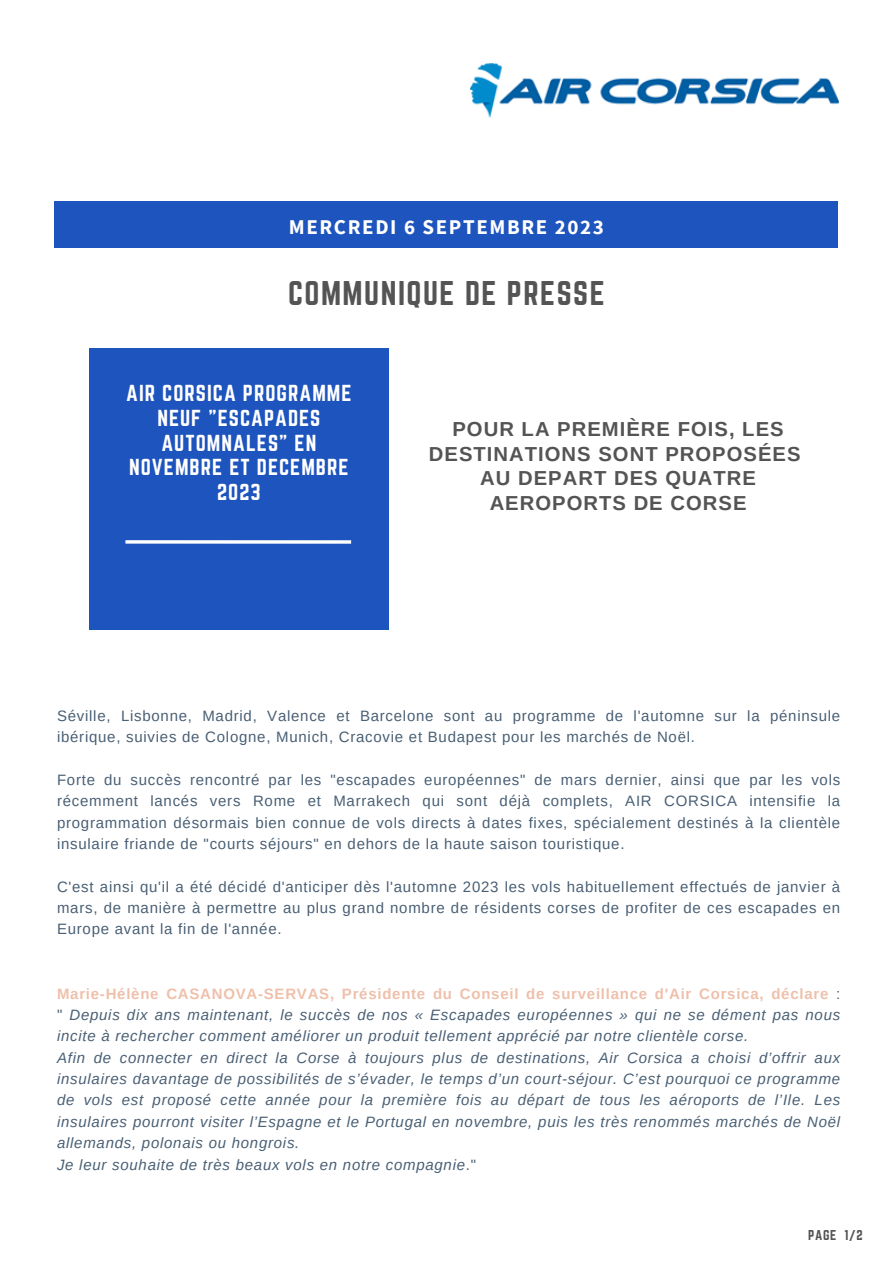
<style>
.page{position:relative;width:893px;height:1264px;background:#fff}
.page>*{position:absolute;margin:0;border:0;box-sizing:border-box;transform-origin:0 0}
.t1{font:30px "Norwester";letter-spacing:.05em;color:#545454}
.t2{font:700 21px "Source Sans Pro";letter-spacing:.075em;color:#fff}
.t3{font:700 20.25px/24.8px "Arimo";letter-spacing:.05em;color:#545454;text-align:center}
.t4{font:20.25px/24.8px "Norwester";letter-spacing:.05em;color:#fff;text-align:center}
.t5{font:15px/21.3px "Arimo";letter-spacing:.05em;color:#495f74;text-align:justify}
.t6{font:italic 15px/21.3px "Arimo";letter-spacing:.05em;color:#495f74;text-align:justify}
.t7{font:12.45px "Norwester";color:#545454}
.s1{font-weight:700;font-style:normal;color:#efc0ab}
.s2{font-style:normal}
</style>
<div class="page">
<div style="left:54px;top:201px;width:784px;height:46px;background:#1e54bd"></div>
<div style="left:89px;top:349px;width:299px;height:281px;background:#1e54bd"></div>
<hr style="left:125px;top:540px;width:226px;height:3px;background:#fff">
<img style="left:470px;top:63px;width:368px;height:54px">
<p class="t2" style="left:289px;top:213px;width:317px">MERCREDI 6 SEPTEMBRE 2023</p>
<p class="t1" style="left:288px;top:275px;width:318px">COMMUNIQUE DE PRESSE</p>
<p class="t4" style="left:126px;top:380px;width:227px">AIR CORSICA PROGRAMME</p>
<p class="t4" style="left:129px;top:405px;width:221px">NEUF "ESCAPADES<br>AUTOMNALES" EN<br>NOVEMBRE ET DECEMBRE<br>2023</p>
<p class="t3" style="left:429px;top:416px;width:373px">POUR LA PREMIÈRE FOIS, LES<br>DESTINATIONS SONT PROPOSÉES</p>
<p class="t3" style="left:480px;top:466px;width:277px">AU DEPART DES QUATRE<br>AEROPORTS DE CORSE</p>
<p class="t5" style="left:57px;top:705px;width:784px">Séville, Lisbonne, Madrid, Valence et Barcelone sont au programme de l'automne sur la péninsule ibérique, suivies de Cologne, Munich, Cracovie et Budapest pour les marchés de Noël.</p>
<p class="t5" style="left:57px;top:769px;width:784px">Forte du succès rencontré par les "escapades européennes" de mars dernier, ainsi que par les vols récemment lancés vers Rome et Marrakech qui sont déjà complets, AIR CORSICA intensifie la programmation désormais bien connue de vols directs à dates fixes, spécialement destinés à la clientèle insulaire friande de "courts séjours" en dehors de la haute saison touristique.</p>
<p class="t5" style="left:57px;top:875px;width:784px">C'est ainsi qu'il a été décidé d'anticiper dès l'automne 2023 les vols habituellement effectués de janvier à mars, de manière à permettre au plus grand nombre de résidents corses de profiter de ces escapades en Europe avant la fin de l'année.</p>
<p class="t6" style="left:57px;top:982px;width:784px"><span class="s1">Marie-Hélène CASANOVA-SERVAS, Présidente du Conseil de surveillance d'Air Corsica, déclare</span> <span class="s2">: "</span> Depuis dix ans maintenant, le succès de nos « Escapades européennes » qui ne se dément pas nous incite à rechercher comment améliorer un produit tellement apprécié par notre clientèle corse.</p>
<p class="t6" style="left:57px;top:1046px;width:784px">Afin de connecter en direct la Corse à toujours plus de destinations, Air Corsica a choisi d’offrir aux insulaires davantage de possibilités de s’évader, le temps d’un court-séjour. C’est pourquoi ce programme de vols est proposé cette année pour la première fois au départ de tous les aéroports de l’Ile. Les insulaires pourront visiter l’Espagne et le Portugal en novembre, puis les très renommés marchés de Noël allemands, polonais ou hongrois.</p>
<p class="t6" style="left:57px;top:1153px;width:420px">Je leur souhaite de très beaux vols en notre compagnie<span class="s2">."</span></p>
<p class="t7" style="left:808px;top:1227px;width:56px">PAGE 1/2</p>
</div>
